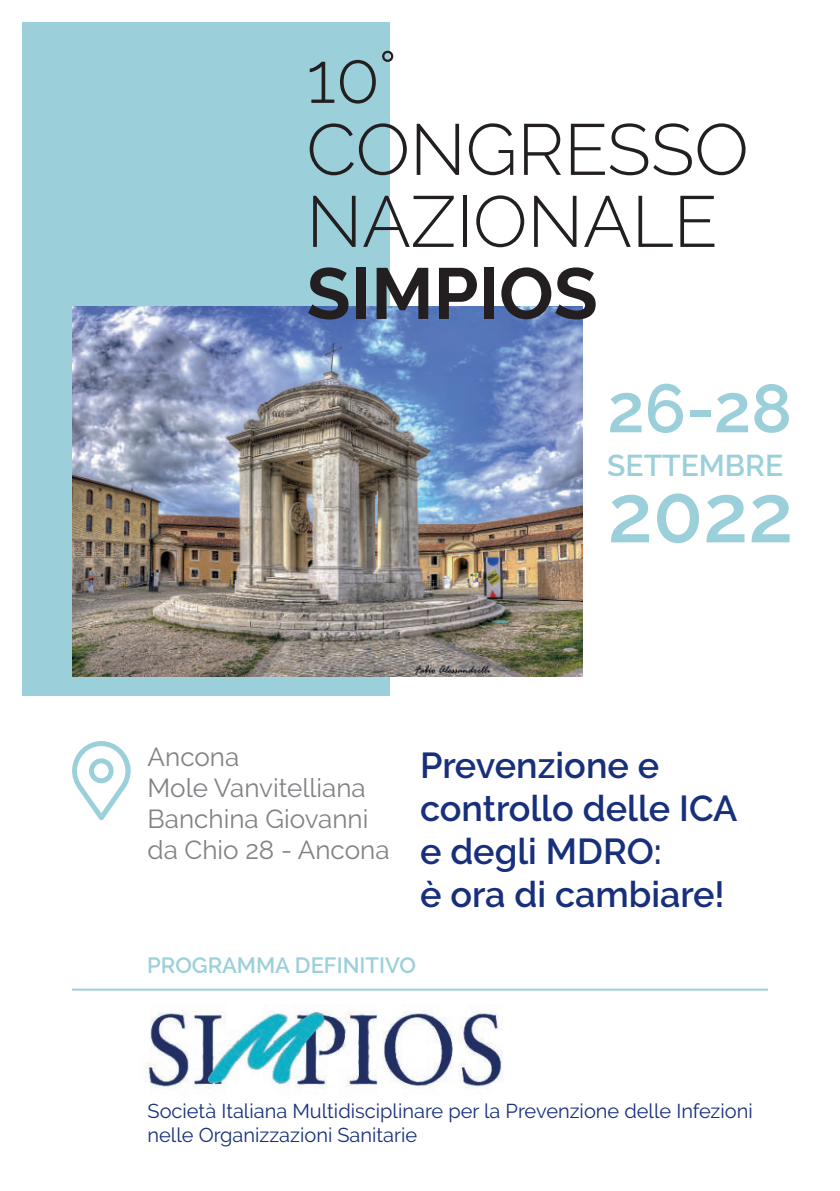
<style>
.page{position:relative;width:840px;height:1191px;background:#fff}
.page>*{position:absolute;margin:0;border:0;box-sizing:border-box;transform-origin:0 0}
.t1{font:600 82px "Raleway";color:#9bd0da}
.t2{font:300 72px/72px "Raleway";color:#231f20}
.t3{font:700 72px "Raleway";color:#231f20}
.t4{font:600 68px "Raleway";color:#9bd0da}
.t5{font:600 36px/43.2px "Raleway";color:#18307c}
.t6{font:600 30px "Raleway";color:#9bd0da}
.t7{font:26px/31.2px "Raleway";color:#808285}
.t8{font:600 22px "Raleway";color:#9bd0da}
.t9{font:20px/24px "Raleway";color:#18307c}
</style>
<div class="page">
<div style="left:23px;top:23px;width:366px;height:672px;background:#9bd0da"></div>
<img style="left:72px;top:306px;width:510px;height:371px">
<img style="left:144px;top:1004px;width:359px;height:87px">
<svg style="left:72px;top:741px;width:59px;height:79px"></svg>
<hr style="left:72px;top:988px;width:695px;height:2px;background:#9bd0da">
<h2 class="t2" style="left:306px;top:41px;width:443px">10°<br>CONGRESSO<br>NAZIONALE</h2>
<h2 class="t3" style="left:306px;top:252px;width:293px">SIMPIOS</h2>
<h3 class="t4" style="left:607px;top:369px;width:186px">26-28</h3>
<h3 class="t6" style="left:607px;top:448px;width:177px">SETTEMBRE</h3>
<h1 class="t1" style="left:607px;top:466px;width:187px">2022</h1>
<h3 class="t7" style="left:147px;top:740px;width:243px">Ancona<br>Mole Vanvitelliana<br>Banchina Giovanni da Chio 28 - Ancona</h3>
<h3 class="t5" style="left:420px;top:743px;width:319px">Prevenzione e controllo delle ICA e degli MDRO:<br>è ora di cambiare!</h3>
<p class="t8" style="left:147px;top:952px;width:270px">PROGRAMMA DEFINITIVO</p>
<p class="t9" style="left:147px;top:1099px;width:606px">Società Italiana Multidisciplinare per la Prevenzione delle Infezioni nelle Organizzazioni Sanitarie</p>
</div>
